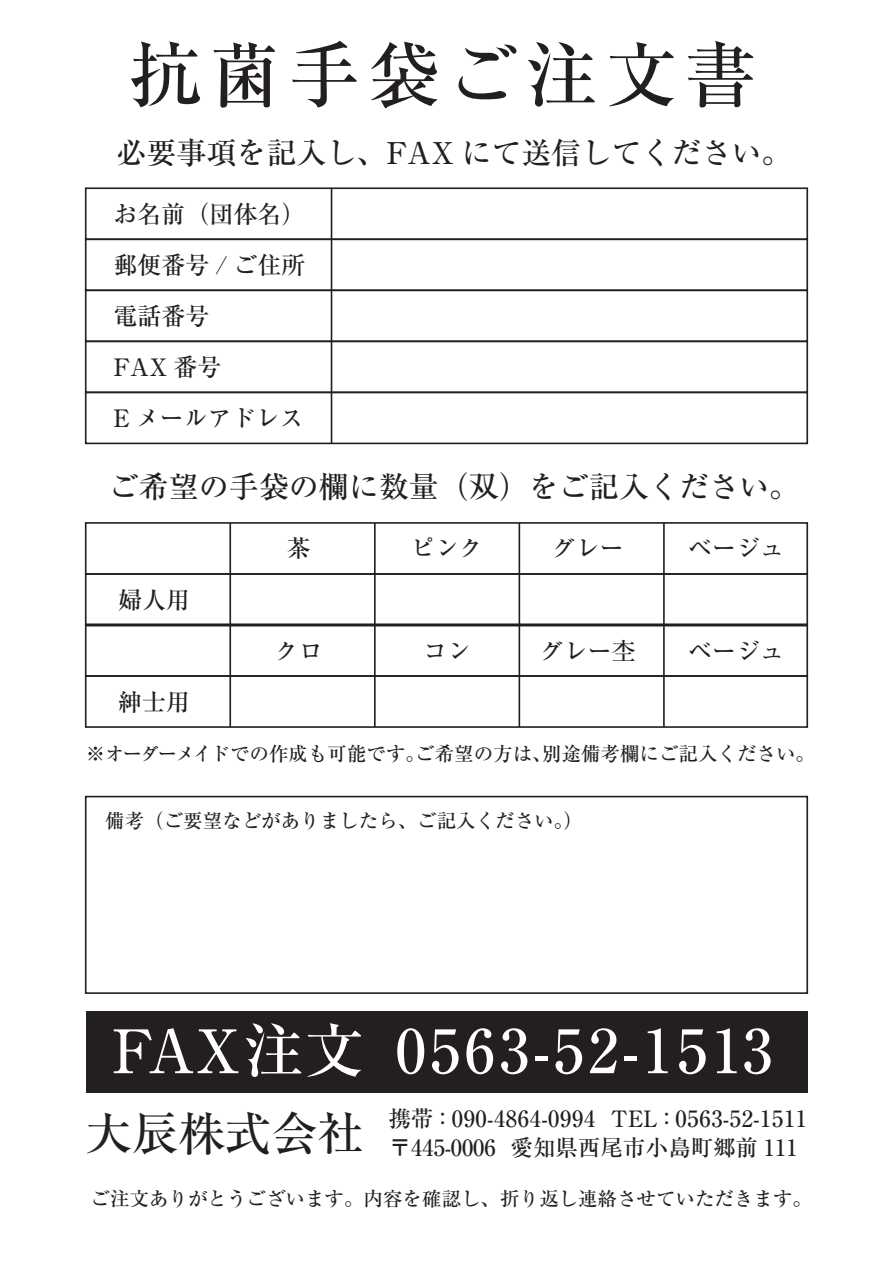
<style>
.page{position:relative;width:893px;height:1263px;background:#fff}
.page>*{position:absolute;margin:0;border:0;box-sizing:border-box;transform-origin:0 0}
.t1{font:500 72px "Ryumin Pro";letter-spacing:.1em;color:#231f20}
.t2{font:500 60px "Ryumin Pro";letter-spacing:.075em;color:#fff}
.t3{font:500 46.5px "Ryumin Pro";color:#231f20}
.t4{font:500 30px "Ryumin Pro";color:#231f20}
.t5{font:500 24px/51px "Ryumin Pro";color:#231f20}
.t6{font:500 22.5px/29.2px "Ryumin Pro";color:#231f20}
.t7{font:500 19.5px "Ryumin Pro";color:#231f20}
</style>
<div class="page">
<div style="left:85px;top:187px;width:723px;height:53px;border:2px solid #231f20"></div>
<div style="left:85px;top:238px;width:723px;height:53px;border:2px solid #231f20"></div>
<div style="left:85px;top:289px;width:723px;height:53px;border:2px solid #231f20"></div>
<div style="left:85px;top:340px;width:723px;height:53px;border:2px solid #231f20"></div>
<div style="left:85px;top:392px;width:723px;height:52px;border:2px solid #231f20"></div>
<hr style="left:331px;top:188px;width:1px;height:255px;background:#231f20">
<div style="left:85px;top:522px;width:723px;height:53px;border:2px solid #231f20"></div>
<div style="left:85px;top:796px;width:723px;height:198px;border:2px solid #231f20"></div>
<div style="left:86px;top:1011px;width:721px;height:81px;background:#231f20"></div>
<hr style="left:229px;top:523px;width:2px;height:102px;background:#231f20">
<hr style="left:374px;top:523px;width:2px;height:102px;background:#231f20">
<hr style="left:519px;top:523px;width:1px;height:102px;background:#231f20">
<hr style="left:663px;top:523px;width:2px;height:102px;background:#231f20">
<hr style="left:374px;top:625px;width:2px;height:102px;background:#231f20">
<hr style="left:519px;top:625px;width:1px;height:102px;background:#231f20">
<hr style="left:663px;top:625px;width:2px;height:102px;background:#231f20">
<div style="left:85px;top:675px;width:723px;height:53px;border:2px solid #231f20"></div>
<div style="left:85px;top:624px;width:723px;height:53px;border:2px solid #231f20"></div>
<hr style="left:229px;top:625px;width:2px;height:102px;background:#231f20">
<hr style="left:86px;top:623px;width:721px;height:3px;background:#231f20">
<h1 class="t1" style="left:130px;top:18px;width:628px">抗菌手袋ご注文書</h1>
<h3 class="t4" style="left:116px;top:129px;width:677px">必要事項を記入し、FAX にて送信してください。</h3>
<p class="t5" style="left:113px;top:187px;width:193px">お名前（団体名）郵便番号 / ご住所電話番号<br>FAX 番号<br>E メールアドレス</p>
<h3 class="t4" style="left:109px;top:463px;width:691px">ご希望の手袋の欄に数量（双）をご記入ください。</h3>
<p class="t5" style="left:118px;top:573px;width:73px">婦人用</p>
<p class="t5" style="left:118px;top:675px;width:73px">紳士用</p>
<p class="t5" style="left:287px;top:521px;width:25px">茶</p>
<p class="t5" style="left:411px;top:521px;width:73px">ピンク</p>
<p class="t5" style="left:552px;top:521px;width:73px">グレー</p>
<p class="t5" style="left:688px;top:521px;width:97px">ベージュ</p>
<p class="t5" style="left:275px;top:624px;width:49px">クロ</p>
<p class="t5" style="left:423px;top:624px;width:49px">コン</p>
<p class="t5" style="left:540px;top:624px;width:97px">グレー杢</p>
<p class="t5" style="left:688px;top:624px;width:97px">ベージュ</p>
<p class="t7" style="left:86px;top:738px;width:731px">※オーダーメイドでの作成も可能です。ご希望の方は、別途備考欄にご記入ください。</p>
<p class="t7" style="left:105px;top:805px;width:479px">備考（ご要望などがありましたら、ご記入ください。）</p>
<h2 class="t2" style="left:112px;top:1003px;width:662px">FAX注文 0563-52-1513</h2>
<h3 class="t3" style="left:85px;top:1097px;width:280px">大辰株式会社</h3>
<p class="t6" style="left:389px;top:1102px;width:420px">携帯：090-4864-0994 TEL：0563-52-1511〒445-0006 愛知県西尾市小島町郷前 111</p>
<p class="t7" style="left:91px;top:1183px;width:723px">ご注文ありがとうございます。内容を確認し、折り返し連絡させていただきます。</p>
</div>
